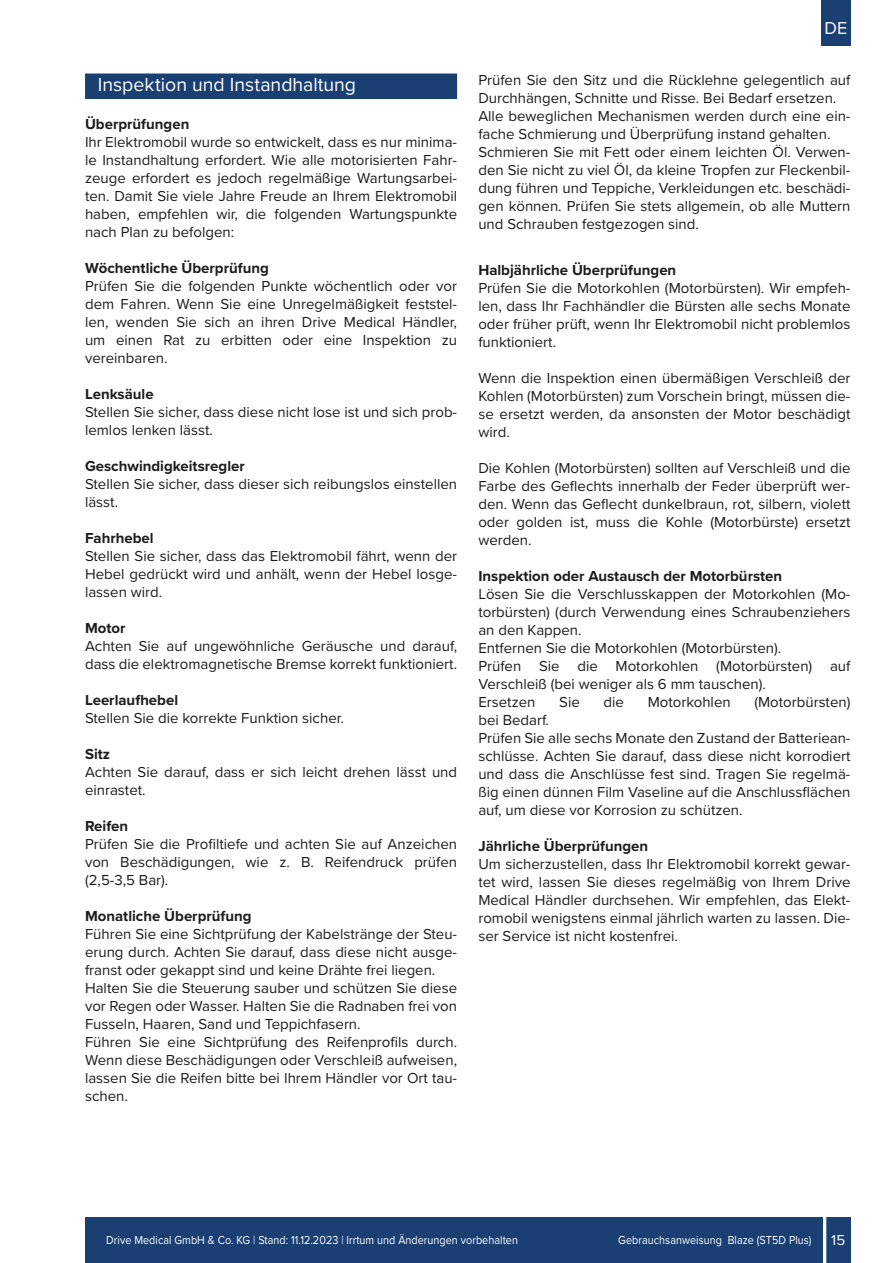
<style>
.page{position:relative;width:893px;height:1263px;background:#fff}
.page>*{position:absolute;margin:0;border:0;box-sizing:border-box;transform-origin:0 0}
.t1{font:19.5px "Proxima Nova";color:#fff}
.t2{font:18px "Proxima Nova";color:#fff}
.t3{font:15px/18px "Proxima Nova";color:#1c1c1b;text-align:justify}
.t4{font:700 15px "Proxima Nova";color:#1c1c1b}
.t5{font:15px "Proxima Nova";color:#fff}
.t6{font:12px "Proxima Nova";letter-spacing:.005em;color:#fff;scale:.9 1}
</style>
<div class="page">
<div style="left:85px;top:1217px;width:765px;height:46px;background:#1a3f73"></div>
<div style="left:821px;top:0;width:29px;height:46px;background:#1a3f73"></div>
<hr style="left:823px;top:1213px;width:3px;height:50px;background:#fff">
<div style="left:85px;top:74px;width:372px;height:25px;background:#1a3f73"></div>
<h1 class="t1" style="left:98px;top:70px;width:260px">Inspektion und Instandhaltung</h1>
<p class="t4" style="left:85px;top:112px;width:106px">Überprüfungen</p>
<p class="t3" style="left:85px;top:132px;width:374px">Ihr Elektromobil wurde so entwickelt, dass es nur minima&shy;le Instandhaltung erfordert. Wie alle motorisierten Fahr&shy;zeuge erfordert es jedoch regelmäßige Wartungsarbei&shy;ten. Damit Sie viele Jahre Freude an Ihrem Elektromobil haben, empfehlen wir, die folgenden Wartungspunkte nach Plan zu befolgen:</p>
<p class="t4" style="left:85px;top:256px;width:185px">Wöchentliche Überprüfung</p>
<p class="t3" style="left:85px;top:276px;width:374px">Prüfen Sie die folgenden Punkte wöchentlich oder vor dem Fahren. Wenn Sie eine Unregelmäßigkeit feststel&shy;len, wenden Sie sich an ihren Drive Medical Händler, um einen Rat zu erbitten oder eine Inspektion zu vereinbaren.</p>
<p class="t4" style="left:85px;top:382px;width:70px">Lenksäule</p>
<p class="t3" style="left:85px;top:402px;width:374px">Stellen Sie sicher, dass diese nicht lose ist und sich prob&shy;lemlos lenken lässt.</p>
<p class="t4" style="left:85px;top:454px;width:161px">Geschwindigkeitsregler</p>
<p class="t3" style="left:85px;top:474px;width:374px">Stellen Sie sicher, dass dieser sich reibungslos einstellen lässt.</p>
<p class="t4" style="left:85px;top:526px;width:70px">Fahrhebel</p>
<p class="t3" style="left:85px;top:546px;width:374px">Stellen Sie sicher, dass das Elektromobil fährt, wenn der Hebel gedrückt wird und anhält, wenn der Hebel losge&shy;lassen wird.</p>
<p class="t4" style="left:85px;top:616px;width:42px">Motor</p>
<p class="t3" style="left:85px;top:636px;width:374px">Achten Sie auf ungewöhnliche Geräusche und darauf, dass die elektromagnetische Bremse korrekt funktioniert.</p>
<p class="t4" style="left:85px;top:688px;width:95px">Leerlaufhebel</p>
<p class="t3" style="left:85px;top:708px;width:260px">Stellen Sie die korrekte Funktion sicher.</p>
<p class="t4" style="left:85px;top:742px;width:27px">Sitz</p>
<p class="t3" style="left:85px;top:762px;width:374px">Achten Sie darauf, dass er sich leicht drehen lässt und einrastet.</p>
<p class="t4" style="left:85px;top:814px;width:45px">Reifen</p>
<p class="t3" style="left:85px;top:834px;width:374px">Prüfen Sie die Profiltiefe und achten Sie auf Anzeichen von Beschädigungen, wie z. B. Reifendruck prüfen (2,5-3,5 Bar).</p>
<p class="t4" style="left:85px;top:904px;width:168px">Monatliche Überprüfung</p>
<p class="t3" style="left:85px;top:924px;width:374px;text-align:left">Führen Sie eine Sichtprüfung der Kabelstränge der Steu&shy;erung durch. Achten Sie darauf, dass diese nicht ausge&shy;franst oder gekappt sind und keine Drähte frei liegen.<br>Halten Sie die Steuerung sauber und schützen Sie diese vor Regen oder Wasser. Halten Sie die Radnaben frei von Fusseln, Haaren, Sand und Teppichfasern.<br>Führen Sie eine Sichtprüfung des Reifenprofils durch.<br>Wenn diese Beschädigungen oder Verschleiß aufweisen, lassen Sie die Reifen bitte bei Ihrem Händler vor Ort tau&shy;schen.</p>
<p class="t2" style="left:824px;top:15px;width:24px">DE</p>
<p class="t3" style="left:478px;top:70px;width:374px;text-align:left">Prüfen Sie den Sitz und die Rücklehne gelegentlich auf Durchhängen, Schnitte und Risse. Bei Bedarf ersetzen.<br>Alle beweglichen Mechanismen werden durch eine ein&shy;fache Schmierung und Überprüfung instand gehalten.<br>Schmieren Sie mit Fett oder einem leichten Öl. Verwen&shy;den Sie nicht zu viel Öl, da kleine Tropfen zur Fleckenbil&shy;dung führen und Teppiche, Verkleidungen etc. beschädi&shy;gen können. Prüfen Sie stets allgemein, ob alle Muttern und Schrauben festgezogen sind.</p>
<p class="t4" style="left:478px;top:259px;width:199px">Halbjährliche Überprüfungen</p>
<p class="t3" style="left:478px;top:279px;width:374px">Prüfen Sie die Motorkohlen (Motorbürsten). Wir empfeh&shy;len, dass Ihr Fachhändler die Bürsten alle sechs Monate oder früher prüft, wenn Ihr Elektromobil nicht problemlos funktioniert.</p>
<p class="t3" style="left:478px;top:369px;width:374px">Wenn die Inspektion einen übermäßigen Verschleiß der Kohlen (Motorbürsten) zum Vorschein bringt, müssen die&shy;se ersetzt werden, da ansonsten der Motor beschädigt wird.</p>
<p class="t3" style="left:478px;top:459px;width:374px">Die Kohlen (Motorbürsten) sollten auf Verschleiß und die Farbe des Geflechts innerhalb der Feder überprüft wer&shy;den. Wenn das Geflecht dunkelbraun, rot, silbern, violett oder golden ist, muss die Kohle (Motorbürste) ersetzt werden.</p>
<p class="t4" style="left:478px;top:565px;width:305px">Inspektion oder Austausch der Motorbürsten</p>
<p class="t3" style="left:478px;top:585px;width:374px;text-align:left">Lösen Sie die Verschlusskappen der Motorkohlen (Mo&shy;torbürsten) (durch Verwendung eines Schraubenziehers an den Kappen.<br>Entfernen Sie die Motorkohlen (Motorbürsten).<br>Prüfen Sie die Motorkohlen (Motorbürsten) auf Verschleiß (bei weniger als 6 mm tauschen).<br>Ersetzen</p>
<p class="t3" style="left:559px;top:693px;width:22px">Sie</p>
<p class="t3" style="left:604px;top:693px;width:22px">die</p>
<p class="t3" style="left:648px;top:693px;width:84px">Motorkohlen</p>
<p class="t3" style="left:754px;top:693px;width:98px">(Motorbürsten)</p>
<p class="t3" style="left:478px;top:711px;width:374px;text-align:left">bei Bedarf.<br>Prüfen Sie alle sechs Monate den Zustand der Batteriean&shy;schlüsse. Achten Sie darauf, dass diese nicht korrodiert und dass die Anschlüsse fest sind. Tragen Sie regelmä&shy;ßig einen dünnen Film Vaseline auf die Anschlussflächen auf, um diese vor Korrosion zu schützen.</p>
<p class="t4" style="left:478px;top:835px;width:171px">Jährliche Überprüfungen</p>
<p class="t3" style="left:478px;top:855px;width:374px">Um sicherzustellen, dass Ihr Elektromobil korrekt gewar&shy;tet wird, lassen Sie dieses regelmäßig von Ihrem Drive Medical Händler durchsehen. Wir empfehlen, das Elekt&shy;romobil wenigstens einmal jährlich warten zu lassen. Die&shy;ser Service ist nicht kostenfrei.</p>
<p class="t6" style="left:106px;top:1231px;width:459px">Drive Medical GmbH &amp; Co. KG | Stand: 11.12.2023 | Irrtum und Änderungen vorbehalten</p>
<p class="t6" style="left:618px;top:1231px;width:216px">Gebrauchsanweisung Blaze (ST5D Plus)</p>
<p class="t5" style="left:831px;top:1229px;width:16px">15</p>
</div>
